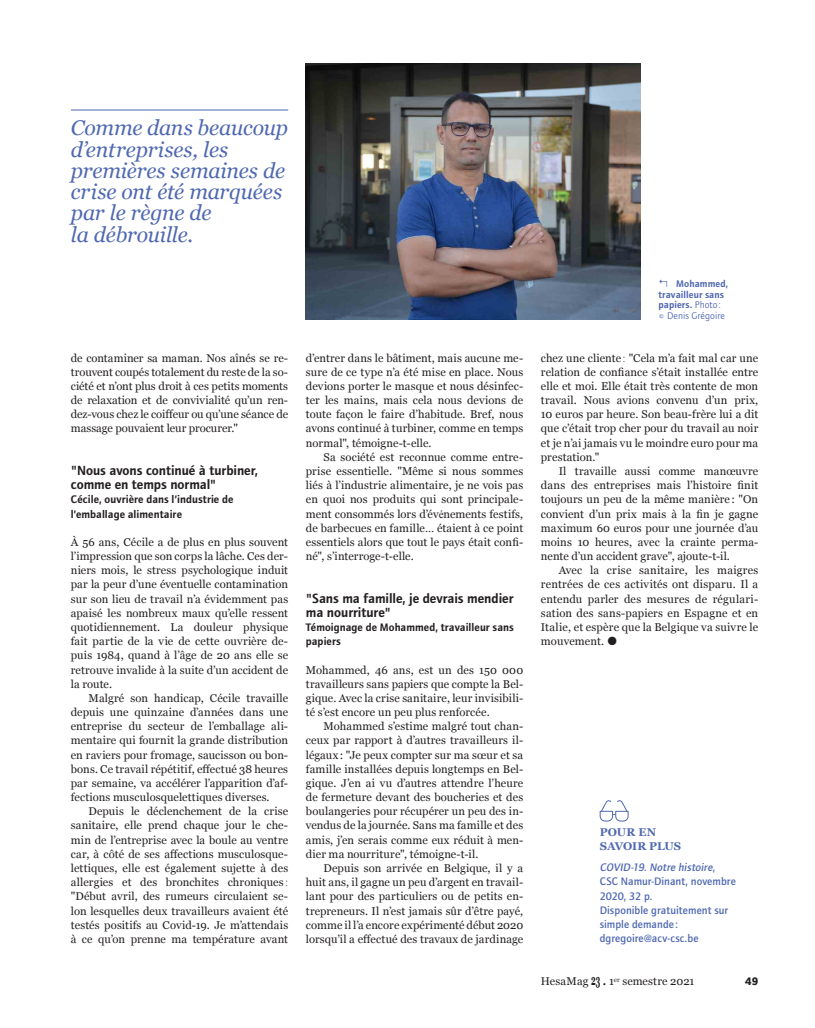
<style>
.page{position:relative;width:815px;height:1028px;background:#fff}
.page>*{position:absolute;margin:0;border:0;box-sizing:border-box;transform-origin:0 0}
.DEF___Exergue_Normal{font:italic 21.25px/21.2px "Georgia";letter-spacing:-.01em;color:#4f68b1}
.DEF___Titre_2{font:13.75px/14.1px "etui Foundry Journal Demi";color:#231f20}
.DEF___Body{font:11.25px/14.1px "Georgia";letter-spacing:.005em;color:#231f20;text-align:justify}
.DEF___Body_First{font:11.25px/14.1px "Georgia";letter-spacing:.01em;color:#231f20;text-align:justify}
.DEF___Pour_savoir{font:11.25px/14.1px "etui Foundry Journal Medium";letter-spacing:.005em;color:#4f68b1}
.DEF___Interview_Ques{font:11.25px/14.1px "etui Foundry Journal Demi";letter-spacing:.005em;color:#231f20}
.DEF___Pour_savoir-2{font:700 11.25px "Georgia";color:#4f68b1}
.t1{font:11.25px "etui Foundry Journal bold";color:#231f20}
.DEF___Légende_image{font:10px/10.6px "etui Foundry Journal Demi";letter-spacing:.01em;color:#4f68b1}
.s1{font-family:"Times New Roman"}
.s2{font-family:"Inter";font-weight:300}
.s3{font-family:"etui Foundry Journal book"}
.s4{font-style:italic}
.s5{font-weight:700;font-size:14.88px}
.s6{font-size:15px}
</style>
<div class="page">
<img style="left:306px;top:64px;width:335px;height:255px">
<svg style="left:599px;top:800px;width:30px;height:22px"></svg>
<hr style="left:71px;top:109px;width:217px;height:1px;background:#4f68b1">
<p class="DEF___Exergue_Normal" style="left:71px;top:116px;width:219px">Comme dans beaucoup d’entreprises, les premières semaines de crise ont été marquées par le règne de<br>la débrouille.</p>
<p class="DEF___Body" style="left:71px;top:350px;width:219px">de contaminer sa maman. Nos aînés se re&shy;trouvent coupés totalement du reste de la so&shy;ciété et n’ont plus droit à ces petits moments de relaxation et de convivialité qu’un ren&shy;dez-vous chez le coiffeur ou qu’une séance de massage pouvaient leur procurer."</p>
<p class="DEF___Titre_2" style="left:71px;top:463px;width:189px">"Nous avons continué à turbiner, comme en temps normal"</p>
<p class="DEF___Interview_Ques" style="left:71px;top:492px;width:164px">Cécile, ouvrière dans l’industrie de l’emballage alimentaire</p>
<p class="DEF___Body_First" style="left:71px;top:534px;width:219px">À 56 ans, Cécile a de plus en plus souvent l’impression que son corps la lâche. Ces der&shy;niers mois, le stress psychologique induit par la peur d’une éventuelle contamination sur son lieu de travail n’a évidemment pas apaisé les nombreux maux qu’elle ressent quotidiennement. La douleur physique fait partie de la vie de cette ouvrière de&shy;puis 1984, quand à l’âge de 20 ans elle se retrouve invalide à la suite d’un accident de la route.</p>
<p class="DEF___Body" style="left:71px;top:690px;width:219px;text-indent:18px">Malgré son handicap, Cécile travaille depuis une quinzaine d’années dans une entreprise du secteur de l’emballage ali&shy;mentaire qui fournit la grande distribution en raviers pour fromage, saucisson ou bon&shy;bons. Ce travail répétitif, effectué 38 heures par semaine, va accélérer l’apparition d’af&shy;fections musculosquelettiques diverses.</p>
<p class="DEF___Body" style="left:71px;top:804px;width:219px;text-indent:18px">Depuis le déclenchement de la crise sanitaire, elle prend chaque jour le che&shy;min de l’entreprise avec la boule au ventre car, à côté de ses affections musculosque&shy;lettiques, elle est également sujette à des allergies et des bronchites chroniques <span class="s1">: </span>"Début avril, des rumeurs circulaient se&shy;lon lesquelles deux travailleurs avaient été testés positifs au Covid-19. Je m’attendais à ce qu’on prenne ma température avant</p>
<p class="DEF___Body" style="left:306px;top:350px;width:219px">d’entrer dans le bâtiment, mais aucune me&shy;sure de ce type n’a été mise en place. Nous devions porter le masque et nous désinfec&shy;ter les mains, mais cela nous devions de toute façon le faire d’habitude. Bref, nous avons continué à turbiner, comme en temps normal", témoigne-t-elle.</p>
<p class="DEF___Body" style="left:306px;top:449px;width:219px;text-indent:18px">Sa société est reconnue comme entre&shy;prise essentielle. "Même si nous sommes liés à l’industrie alimentaire, je ne vois pas en quoi nos produits qui sont principale&shy;ment consommés lors d’év<span class="s1">é</span>nements festifs, de barbecues en famille… étaient à ce point essentiels alors que tout le pays était confi&shy;né", s’interroge-t-elle.</p>
<p class="DEF___Titre_2" style="left:306px;top:591px;width:209px">"Sans ma famille, je devrais mendier ma nourriture"</p>
<p class="DEF___Interview_Ques" style="left:306px;top:620px;width:209px">Témoignage de Mohammed, travailleur sans papiers</p>
<p class="DEF___Body_First" style="left:306px;top:662px;width:219px">Mohammed, 46 ans, est un des 150 000 travailleurs sans papiers que compte la Bel&shy;gique. Avec la crise sanitaire, leur invisibili&shy;té s’est encore un peu plus renforcée.</p>
<p class="DEF___Body" style="left:306px;top:719px;width:219px;text-indent:18px">Mohammed s’estime malgré tout chan&shy;ceux par rapport à d’autres travailleurs il&shy;légaux: "Je peux compter sur ma sœur et sa famille installées depuis longtemps en Bel&shy;gique. J’en ai vu d’autres attendre l’heure de fermeture devant des boucheries et des boulangeries pour récupérer un peu des in&shy;vendus de la journée. Sans ma famille et des amis, j’en serais comme eux réduit à men&shy;dier ma nourriture", témoigne-t-il.</p>
<p class="DEF___Body" style="left:306px;top:860px;width:219px;text-indent:18px">Depuis son arrivée en Belgique, il y a huit ans, il gagne un peu d’argent en travail&shy;lant pour des particuliers ou de petits en&shy;trepreneurs. Il n’est jamais sûr d’être payé, comme il l’a encore expérimenté début 2020 lorsqu’il a effectué des travaux de jardinage</p>
<p class="DEF___Légende_image" style="left:658px;top:278px;width:71px"><span class="s2">↰</span> Mohammed, travailleur sans papiers. <span class="s3">Photo : © Denis Grégoire</span></p>
<p class="DEF___Body" style="left:541px;top:350px;width:219px">chez une cliente <span class="s1">:</span> "Cela m’a fait mal car une relation de confiance s’était installée entre elle et moi. Elle était très contente de mon travail. Nous avions convenu d’un prix, 10 euros par heure. Son beau-frère lui a dit que c’était trop cher pour du travail au noir et je n’ai jamais vu le moindre euro pour ma prestation."</p>
<p class="DEF___Body" style="left:541px;top:463px;width:219px;text-indent:18px">Il travaille aussi comme manœuvre dans des entreprises mais l’histoire finit toujours un peu de la même manière : "On convient d’un prix mais à la fin je gagne maximum 60 euros pour une journée d’au moins 10 heures, avec la crainte perma&shy;nente d’un accident grave", ajoute-t-il.</p>
<p class="DEF___Body" style="left:541px;top:563px;width:219px;text-indent:18px">Avec la crise sanitaire, les maigres rentrées de ces activités ont disparu. Il a entendu parler des mesures de régulari&shy;sation des sans-papiers en Espagne et en Italie, et espère que la Belgique va suivre le mouvement. <span class="s2">●</span></p>
<p class="DEF___Pour_savoir-2" style="left:600px;top:823px;width:58px">POUR EN</p>
<p class="DEF___Pour_savoir-2" style="left:600px;top:837px;width:83px">SAVOIR PLUS</p>
<p class="DEF___Pour_savoir" style="left:600px;top:860px;width:138px"><span class="s4">COVID-19. Notre histoire</span>,<br>CSC Namur-Dinant, novembre<br>2020, 32 p.</p>
<p class="DEF___Pour_savoir" style="left:600px;top:903px;width:130px">Disponible gratuitement sur simple demande : dgregoire@acv-csc.be</p>
<p class="DEF___Body_First" style="left:541px;top:974px;width:155px">HesaMag <span class="s5">23</span> <span class="s6">.</span> 1<sup>er</sup> semestre 2021</p>
<p class="t1" style="left:745px;top:975px;width:15px">49</p>
</div>
